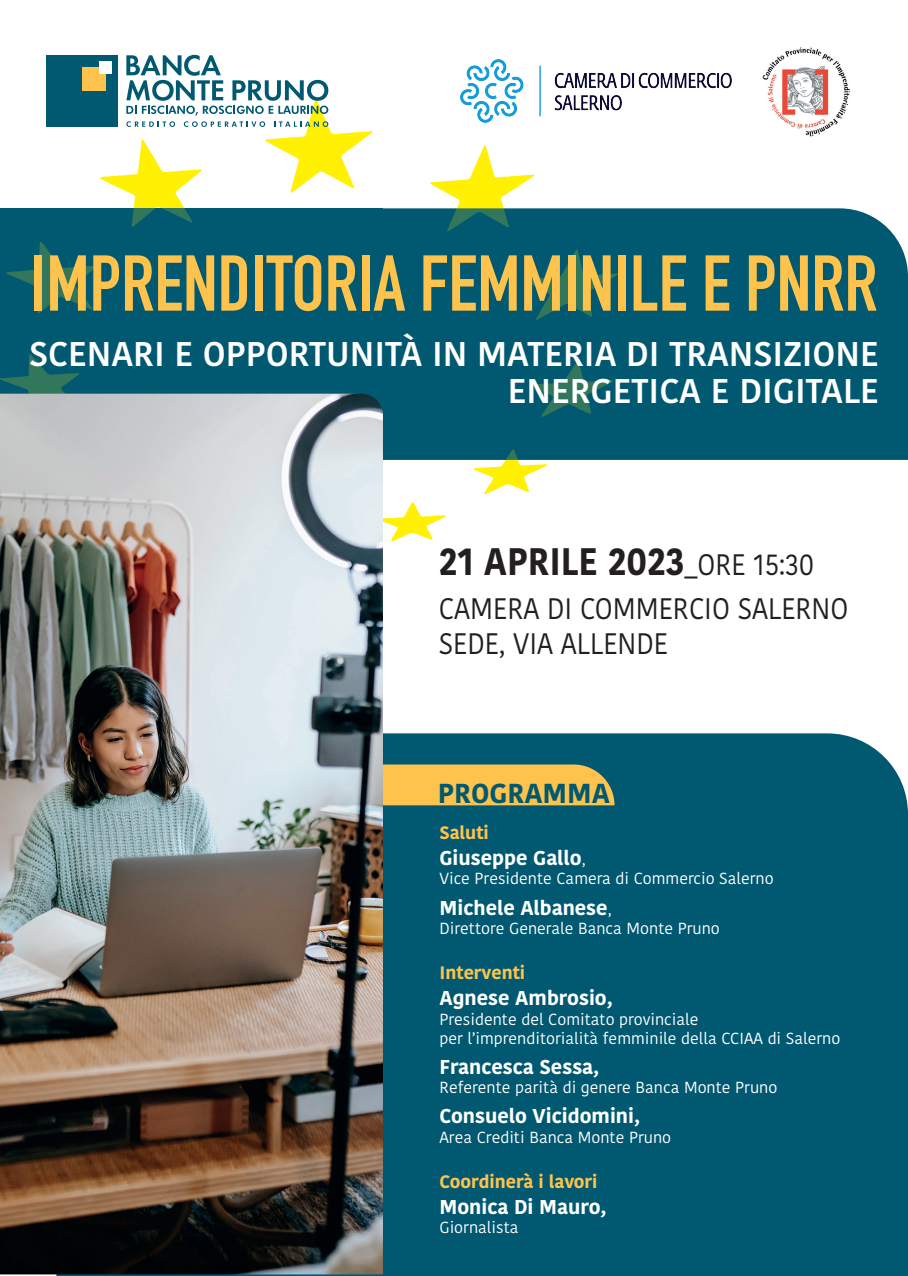
<style>
.page{position:relative;width:908px;height:1276px;background:#fff}
.page>*{position:absolute;margin:0;border:0;box-sizing:border-box;transform-origin:0 0}
.t1{font:700 77.7px "DIN Condensed";color:#fec34d}
.t2{font:700 38.2px "Kohinoor Devanagari";color:#231f20;scale:.91 1}
.t3{font:600 34.2px/37px "Kohinoor Devanagari";color:#fff;text-align:right}
.t4{font:29.5px/35.5px "Kohinoor Devanagari";color:#231f20;scale:.91 1}
.t5{font:700 27.4px "Kohinoor Devanagari";color:#005971}
.t6{font:700 20px "Kohinoor Devanagari";color:#fff}
.t7{font:700 18px "Kohinoor Devanagari";color:#fec34d}
.t8{font:16px/19.2px "Kohinoor Devanagari";color:#fff}
.s1{font-weight:400;font-size:29.5px}
.s2{font-weight:400;font-size:16px}
</style>
<div class="page">
<div style="left:383px;top:208px;width:524px;height:252px;background:#005971"></div>
<div style="left:0;top:208px;width:383px;height:235px;background:#005971"></div>
<div style="left:56px;top:733px;width:851px;height:543px;background:#005971"></div>
<img style="left:460px;top:59px;width:271px;height:64px">
<div style="left:383px;top:764px;width:231px;height:41px;background:#fec34d"></div>
<svg style="left:430px;top:145px;width:104px;height:87px"></svg>
<svg style="left:523px;top:249px;width:95px;height:71px"></svg>
<svg style="left:6px;top:242px;width:91px;height:71px"></svg>
<svg style="left:0;top:354px;width:80px;height:40px"></svg>
<svg style="left:531px;top:361px;width:82px;height:56px"></svg>
<svg style="left:473px;top:449px;width:74px;height:45px"></svg>
<svg style="left:383px;top:502px;width:62px;height:39px"></svg>
<div style="left:46px;top:55px;width:72px;height:72px;background:#005971"></div>
<div style="left:82px;top:67px;width:24px;height:24px;background:#fec34d"></div>
<svg style="left:100px;top:55px;width:272px;height:172px"></svg>
<img style="left:0;top:394px;width:383px;height:880px">
<img style="left:762px;top:47px;width:88px;height:90px">
<h1 class="t1" style="left:30px;top:231px;width:848px">IMPRENDITORIA FEMMINILE E PNRR</h1>
<h3 class="t3" style="left:29px;top:336px;width:851px">SCENARI E OPPORTUNITÀ IN MATERIA DI TRANSIZIONE<br>ENERGETICA E DIGITALE</h3>
<h2 class="t2" style="left:438px;top:527px;width:414px">21 APRILE 2023<span class="s1">_ORE 15:30</span></h2>
<h3 class="t4" style="left:438px;top:591px;width:451px">CAMERA DI COMMERCIO SALERNO<br>SEDE, VIA ALLENDE</h3>
<h3 class="t5" style="left:437px;top:769px;width:174px">PROGRAMMA</h3>
<p class="t7" style="left:439px;top:817px;width:51px">Saluti</p>
<p class="t6" style="left:439px;top:840px;width:147px">Giuseppe Gallo<span class="s2">,</span></p>
<p class="t8" style="left:439px;top:869px;width:335px">Vice Presidente Camera di Commercio Salerno</p>
<p class="t6" style="left:439px;top:889px;width:173px">Michele Albanese<span class="s2">,</span></p>
<p class="t8" style="left:439px;top:918px;width:282px">Direttore Generale Banca Monte Pruno</p>
<p class="t7" style="left:439px;top:957px;width:87px">Interventi</p>
<p class="t6" style="left:439px;top:980px;width:175px">Agnese Ambrosio,</p>
<p class="t8" style="left:439px;top:1009px;width:402px">Presidente del Comitato provinciale<br>per l’imprenditorialità femminile della CCIAA di Salerno</p>
<p class="t6" style="left:439px;top:1049px;width:161px">Francesca Sessa,</p>
<p class="t8" style="left:439px;top:1078px;width:339px">Referente parità di genere Banca Monte Pruno</p>
<p class="t6" style="left:439px;top:1098px;width:202px">Consuelo Vicidomini,</p>
<p class="t8" style="left:439px;top:1127px;width:233px">Area Crediti Banca Monte Pruno</p>
<p class="t7" style="left:439px;top:1166px;width:159px">Coordinerà i lavori</p>
<p class="t6" style="left:439px;top:1189px;width:168px">Monica Di Mauro,</p>
<p class="t8" style="left:439px;top:1218px;width:81px">Giornalista</p>
</div>
